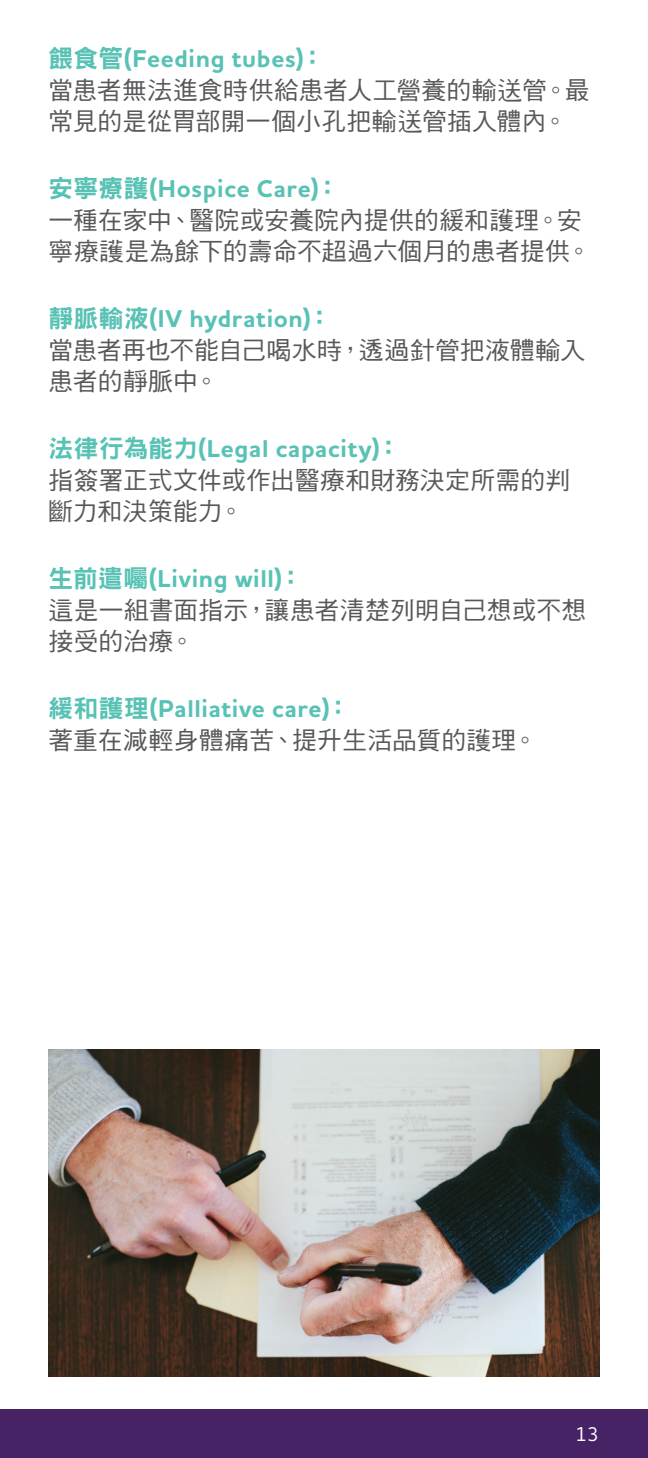
<style>
.page{position:relative;width:648px;height:1458px;background:#fff}
.page>*{position:absolute;margin:0;border:0;box-sizing:border-box;transform-origin:0 0}
.a-body_text{font:24.75px/31.5px "DF Hei Std W5";letter-spacing:.01em;color:#57585a}
.a-body_subhead_2{font:700 24.75px "Houschka Alt Pro";letter-spacing:.03em;color:#58c2b5}
.t1{font:500 20.25px "Houschka Alt Pro";color:#fff}
.s1{font-family:"DF Hei Std W9";font-weight:400}
</style>
<div class="page">
<div style="left:0;top:1409px;width:648px;height:49px;background:#472264"></div>
<img style="left:49px;top:1049px;width:550px;height:328px">
<p class="a-body_subhead_2" style="left:49px;top:43px;width:278px"><span class="s1">餵食管</span>(Feeding tubes)<span class="s1">：</span></p>
<p class="a-body_text" style="left:49px;top:74px;width:543px">當患者無法進食時供給患者人工營養的輸送管。最常見的是從胃部開一個小孔把輸送管插入體內。</p>
<p class="a-body_subhead_2" style="left:49px;top:173px;width:293px"><span class="s1">安寧療護</span>(Hospice Care)<span class="s1">：</span></p>
<p class="a-body_text" style="left:49px;top:204px;width:544px">一種在家中、醫院或安養院內提供的緩和護理。安寧療護是為餘下的壽命不超過六個月的患者提供。</p>
<p class="a-body_subhead_2" style="left:49px;top:303px;width:285px"><span class="s1">靜脈輸液</span>(IV hydration)<span class="s1">：</span></p>
<p class="a-body_text" style="left:49px;top:334px;width:538px">當患者再也不能自己喝水時，透過針管把液體輸入患者的靜脈中。</p>
<p class="a-body_subhead_2" style="left:49px;top:433px;width:354px"><span class="s1">法律行為能力</span>(Legal capacity)<span class="s1">：</span></p>
<p class="a-body_text" style="left:49px;top:464px;width:523px">指簽署正式文件或作出醫療和財務決定所需的判斷力和決策能力。</p>
<p class="a-body_subhead_2" style="left:49px;top:563px;width:256px"><span class="s1">生前遣囑</span>(Living will)<span class="s1">：</span></p>
<p class="a-body_text" style="left:49px;top:594px;width:539px">這是一組書面指示，讓患者清楚列明自己想或不想接受的治療。</p>
<p class="a-body_subhead_2" style="left:49px;top:693px;width:304px"><span class="s1">緩和護理</span>(Palliative care)<span class="s1">：</span></p>
<p class="a-body_text" style="left:49px;top:724px;width:491px">著重在減輕身體痛苦、提升生活品質的護理。</p>
<p class="t1" style="left:575px;top:1422px;width:26px">13</p>
</div>
